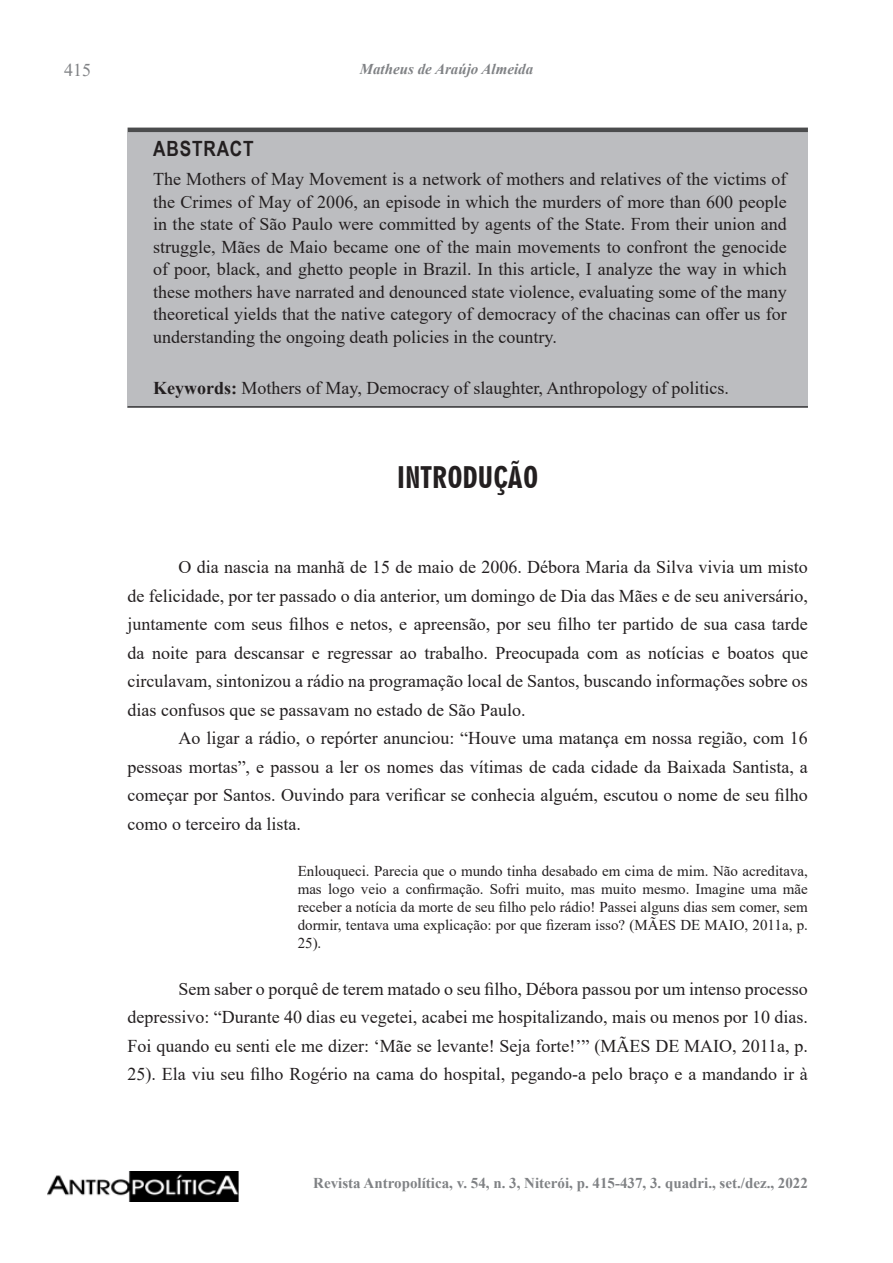
<style>
.page{position:relative;width:893px;height:1263px;background:#fff}
.page>*{position:absolute;margin:0;border:0;box-sizing:border-box;transform-origin:0 0}
.Título_seções{font:28.5px "Geometric 706 BT Black Condensed B";color:#231f20}
.t1{font:700 21px "Arial Narrow";letter-spacing:.04em;color:#231f20}
.t2{font:18px/28.5px "Times New Roman";color:#231f20;text-align:justify}
.t3{font:18px "Times New Roman";color:#808285}
.t4{font:15px/18px "Times New Roman";color:#231f20;text-align:justify}
.t5{font:700 15px "Times New Roman";color:#808285}
.t6{font:italic 700 15px "Times New Roman";color:#808285}
.s1{font-weight:700}
</style>
<div class="page">
<img style="left:47px;top:1171px;width:192px;height:30px">
<div style="left:128px;top:132px;width:680px;height:276px;background:#bcbdc0"></div>
<hr style="left:128px;top:128px;width:680px;height:4px;background:#4b4c4d">
<hr style="left:128px;top:406px;width:680px;height:2px;background:#3e3e3f">
<p class="t3" style="left:64px;top:58px;width:28px">415</p>
<p class="t6" style="left:360px;top:58px;width:175px">Matheus de Araújo Almeida</p>
<p class="t1" style="left:153px;top:132px;width:102px">ABSTRACT</p>
<p class="t2" style="left:153px;top:167px;width:635px;line-height:22.5px">The Mothers of May Movement is a network of mothers and relatives of the victims of the Crimes of May of 2006, an episode in which the murders of more than 600 people in the state of São Paulo were committed by agents of the State. From their union and struggle, Mães de Maio became one of the main movements to confront the genocide of poor, black, and ghetto people in Brazil. In this article, I analyze the way in which these mothers have narrated and denounced state violence, evaluating some of the many theoretical yields that the native category of democracy of the chacinas can offer us for understanding the ongoing death policies in the country.</p>
<p class="t2" style="left:153px;top:373px;width:578px"><span class="s1">Keywords:</span> Mothers of May, Democracy of slaughter, Anthropology of politics.</p>
<p class="Título_seções" style="left:397px;top:460px;width:143px">INTRODUÇÃO</p>
<p class="t2" style="left:128px;top:552px;width:682px;text-indent:51px">O dia nascia na manhã de 15 de maio de 2006. Débora Maria da Silva vivia um misto de felicidade, por ter passado o dia anterior, um domingo de Dia das Mães e de seu aniversário, juntamente com seus filhos e netos, e apreensão, por seu filho ter partido de sua casa tarde da noite para descansar e regressar ao trabalho. Preocupada com as notícias e boatos que circulavam, sintonizou a rádio na programação local de Santos, buscando informações sobre os dias confusos que se passavam no estado de São Paulo.</p>
<p class="t2" style="left:128px;top:723px;width:682px;text-indent:51px">Ao ligar a rádio, o repórter anunciou: “Houve uma matança em nossa região, com 16 pessoas mortas”, e passou a ler os nomes das vítimas de cada cidade da Baixada Santista, a começar por Santos. Ouvindo para verificar se conhecia alguém, escutou o nome de seu filho como o terceiro da lista.</p>
<p class="t4" style="left:298px;top:862px;width:512px">Enlouqueci. Parecia que o mundo tinha desabado em cima de mim. Não acreditava, mas logo veio a confirmação. Sofri muito, mas muito mesmo. Imagine uma mãe receber a notícia da morte de seu filho pelo rádio! Passei alguns dias sem comer, sem dormir, tentava uma explicação: por que fizeram isso? (MÃES DE MAIO, 2011a, p.<br>25).</p>
<p class="t2" style="left:128px;top:974px;width:682px;text-indent:51px">Sem saber o porquê de terem matado o seu filho, Débora passou por um intenso processo depressivo: “Durante 40 dias eu vegetei, acabei me hospitalizando, mais ou menos por 10 dias.<br>Foi quando eu senti ele me dizer: ‘Mãe se levante! Seja forte!’” (MÃES DE MAIO, 2011a, p.<br>25). Ela viu seu filho Rogério na cama do hospital, pegando-a pelo braço e a mandando ir à</p>
<p class="t5" style="left:313px;top:1172px;width:496px">Revista Antropolítica, v. 54, n. 3, Niterói, p. 415-437, 3. quadri., set./dez., 2022</p>
</div>
